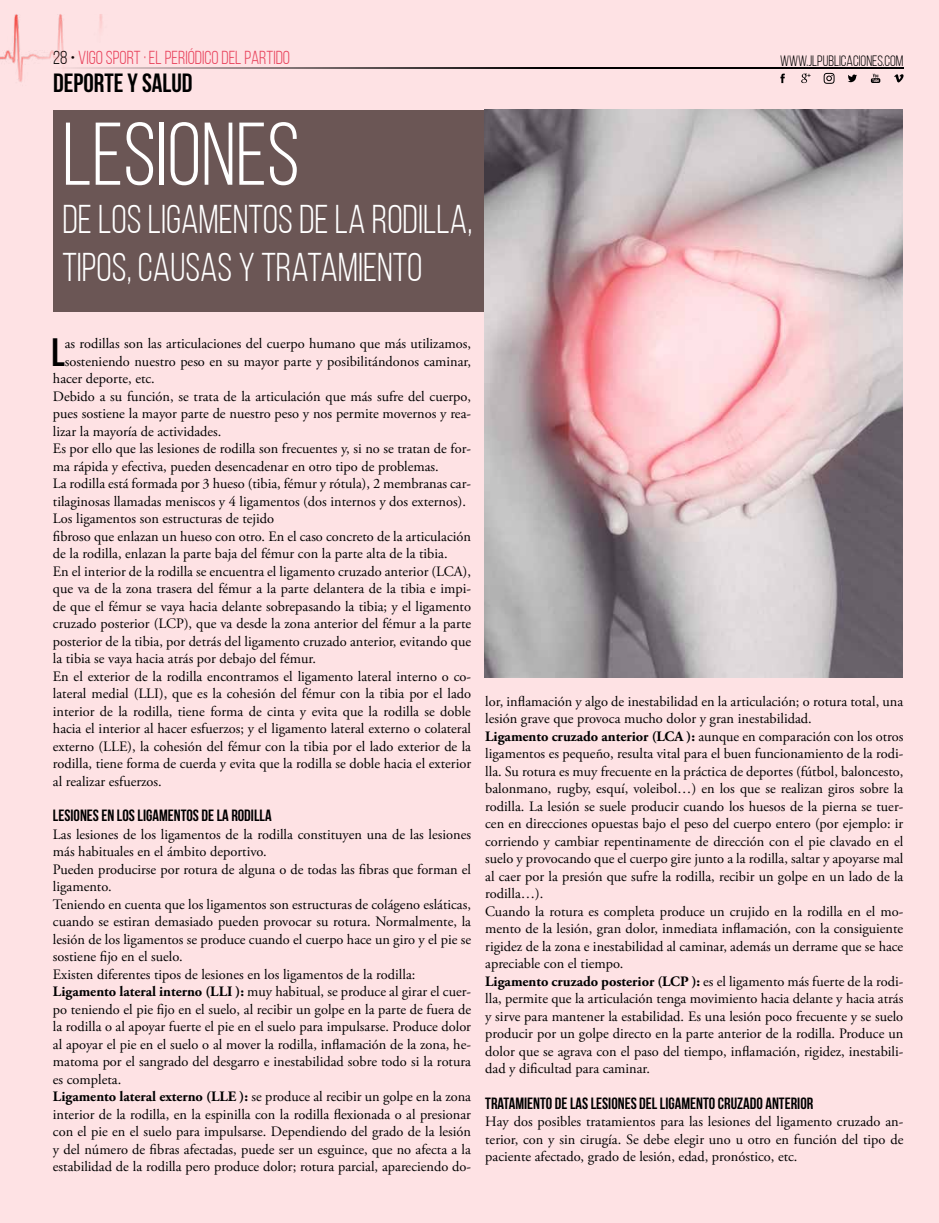
<style>
.page{position:relative;width:939px;height:1223px;background:#fff}
.page>*{position:absolute;margin:0;border:0;box-sizing:border-box;transform-origin:0 0}
.t1{font:88.75px "Bebas Neue";color:#fff}
.t2{font:40px/48px "Bebas Neue";color:#fff}
.t3{font:700 39.38px "Bebas Neue";color:#000}
.t4{font:700 26.25px "Bebas Neue";color:#000}
.t5{font:18.75px "Bebas Neue";color:#e8405a}
.t6{font:700 16.25px "Bebas Neue";color:#000}
.t7{font:15px "Bebas Neue";color:#000}
.t8{font:14.38px/17.5px "Adobe Garamond Pro";color:#000}
.s1{color:#000}
.s2{font-weight:700}
</style>
<div class="page">
<div style="left:0;top:0;width:939px;height:1222px;background:#fee2e4"></div>
<img style="left:0;top:14px;width:156px;height:68px">
<hr style="left:53px;top:67px;width:851px;height:1px;background:#000">
<svg style="left:780px;top:74px;width:5px;height:9px"></svg>
<svg style="left:848px;top:75px;width:9px;height:7px"></svg>
<svg style="left:801px;top:74px;width:10px;height:9px"></svg>
<svg style="left:894px;top:74px;width:10px;height:9px"></svg>
<svg style="left:871px;top:74px;width:9px;height:9px"></svg>
<svg style="left:824px;top:73px;width:11px;height:11px"></svg>
<div style="left:53px;top:110px;width:432px;height:201px;background:#6b5655"></div>
<img style="left:485px;top:110px;width:418px;height:567px">
<h3 class="t5" style="left:53px;top:47px;width:238px"><span class="s1">28 •</span> VIGO SPORT · EL PERIÓDICO DEL PARTIDO</h3>
<h3 class="t4" style="left:53px;top:69px;width:141px">DEPORTE Y SALUD</h3>
<h1 class="t1" style="left:62px;top:107px;width:239px">LESIONES</h1>
<h2 class="t2" style="left:62px;top:195px;width:412px">DE LOS LIGAMENTOS DE LA RODILLA,<br>TIPOS, CAUSAS Y TRATAMIENTO</h2>
<p class="t7" style="left:780px;top:53px;width:125px">WWW.JLPUBLICACIONES.COM</p>
<h3 class="t3" style="left:51px;top:331px;width:15px">L</h3>
<p class="t8" style="left:65px;top:335px;width:408px">as rodillas son las articulaciones del cuerpo humano que más utilizamos,</p>
<p class="t8" style="left:65px;top:353px;width:408px">sosteniendo nuestro peso en su mayor parte y posibilitándonos caminar,</p>
<p class="t8" style="left:53px;top:370px;width:103px">hacer deporte, etc.</p>
<p class="t8" style="left:53px;top:388px;width:420px">Debido a su función, se trata de la articulación que más sufre del cuerpo,</p>
<p class="t8" style="left:53px;top:405px;width:420px">pues sostiene la mayor parte de nuestro peso y nos permite movernos y rea-</p>
<p class="t8" style="left:53px;top:423px;width:170px">lizar la mayoría de actividades.</p>
<p class="t8" style="left:53px;top:440px;width:420px">Es por ello que las lesiones de rodilla son frecuentes y, si no se tratan de for-</p>
<p class="t8" style="left:53px;top:458px;width:387px">ma rápida y efectiva, pueden desencadenar en otro tipo de problemas.</p>
<p class="t8" style="left:53px;top:475px;width:420px">La rodilla está formada por 3 hueso (tibia, fémur y rótula), 2 membranas car-</p>
<p class="t8" style="left:53px;top:493px;width:414px">tilaginosas llamadas meniscos y 4 ligamentos (dos internos y dos externos).</p>
<p class="t8" style="left:53px;top:510px;width:223px">Los ligamentos son estructuras de tejido</p>
<p class="t8" style="left:53px;top:528px;width:420px">fibroso que enlazan un hueso con otro. En el caso concreto de la articulación</p>
<p class="t8" style="left:53px;top:545px;width:396px">de la rodilla, enlazan la parte baja del fémur con la parte alta de la tibia.</p>
<p class="t8" style="left:53px;top:563px;width:420px">En el interior de la rodilla se encuentra el ligamento cruzado anterior (LCA),</p>
<p class="t8" style="left:53px;top:580px;width:420px">que va de la zona trasera del fémur a la parte delantera de la tibia e impi-</p>
<p class="t8" style="left:53px;top:598px;width:420px">de que el fémur se vaya hacia delante sobrepasando la tibia; y el ligamento</p>
<p class="t8" style="left:53px;top:615px;width:420px">cruzado posterior (LCP), que va desde la zona anterior del fémur a la parte</p>
<p class="t8" style="left:53px;top:633px;width:420px">posterior de la tibia, por detrás del ligamento cruzado anterior, evitando que</p>
<p class="t8" style="left:53px;top:650px;width:265px">la tibia se vaya hacia atrás por debajo del fémur.</p>
<p class="t8" style="left:53px;top:668px;width:420px">En el exterior de la rodilla encontramos el ligamento lateral interno o co-</p>
<p class="t8" style="left:53px;top:685px;width:420px">lateral medial (LLI), que es la cohesión del fémur con la tibia por el lado</p>
<p class="t8" style="left:53px;top:703px;width:420px">interior de la rodilla, tiene forma de cinta y evita que la rodilla se doble</p>
<p class="t8" style="left:53px;top:720px;width:420px">hacia el interior al hacer esfuerzos; y el ligamento lateral externo o colateral</p>
<p class="t8" style="left:53px;top:738px;width:420px">externo (LLE), la cohesión del fémur con la tibia por el lado exterior de la</p>
<p class="t8" style="left:53px;top:755px;width:420px">rodilla, tiene forma de cuerda y evita que la rodilla se doble hacia el exterior</p>
<p class="t8" style="left:53px;top:773px;width:110px">al realizar esfuerzos.</p>
<p class="t6" style="left:53px;top:806px;width:220px">LESIONES EN LOS LIGAMENTOS DE LA RODILLA</p>
<p class="t8" style="left:53px;top:825px;width:420px">Las lesiones de los ligamentos de la rodilla constituyen una de las lesiones más habituales en el ámbito deportivo.<br>Pueden producirse por rotura de alguna o de todas las fibras que forman el ligamento.<br>Teniendo en cuenta que los ligamentos son estructuras de colágeno esláticas, cuando se estiran demasiado pueden provocar su rotura. Normalmente, la lesión de los ligamentos se produce cuando el cuerpo hace un giro y el pie se sostiene fijo en el suelo.<br>Existen diferentes tipos de lesiones en los ligamentos de la rodilla:<br><span class="s2">Ligamento lateral interno (LLI ):</span> muy habitual, se produce al girar el cuer&shy;po teniendo el pie fijo en el suelo, al recibir un golpe en la parte de fuera de la rodilla o al apoyar fuerte el pie en el suelo para impulsarse. Produce dolor al apoyar el pie en el suelo o al mover la rodilla, inflamación de la zona, he&shy;matoma por el sangrado del desgarro e inestabilidad sobre todo si la rotura es completa.<br><span class="s2">Ligamento lateral externo (LLE ):</span> se produce al recibir un golpe en la zona interior de la rodilla, en la espinilla con la rodilla flexionada o al presionar con el pie en el suelo para impulsarse. Dependiendo del grado de la lesión y del número de fibras afectadas, puede ser un esguince, que no afecta a la estabilidad de la rodilla pero produce dolor; rotura parcial, apareciendo do-</p>
<p class="t8" style="left:485px;top:693px;width:420px">lor, inflamación y algo de inestabilidad en la articulación; o rotura total, una lesión grave que provoca mucho dolor y gran inestabilidad.<br><span class="s2">Ligamento cruzado anterior (LCA ):</span> aunque en comparación con los otros ligamentos es pequeño, resulta vital para el buen funcionamiento de la rodi&shy;lla. Su rotura es muy frecuente en la práctica de deportes (fútbol, baloncesto, balonmano, rugby, esquí, voleibol…) en los que se realizan giros sobre la rodilla. La lesión se suele producir cuando los huesos de la pierna se tuer&shy;cen en direcciones opuestas bajo el peso del cuerpo entero (por ejemplo: ir corriendo y cambiar repentinamente de dirección con el pie clavado en el suelo y provocando que el cuerpo gire junto a la rodilla, saltar y apoyarse mal al caer por la presión que sufre la rodilla, recibir un golpe en un lado de la rodilla…).<br>Cuando la rotura es completa produce un crujido en la rodilla en el mo&shy;mento de la lesión, gran dolor, inmediata inflamación, con la consiguiente rigidez de la zona e inestabilidad al caminar, además un derrame que se hace apreciable con el tiempo.<br><span class="s2">Ligamento cruzado posterior (LCP ):</span> es el ligamento más fuerte de la rodi&shy;lla, permite que la articulación tenga movimiento hacia delante y hacia atrás y sirve para mantener la estabilidad. Es una lesión poco frecuente y se suelo producir por un golpe directo en la parte anterior de la rodilla. Produce un dolor que se agrava con el paso del tiempo, inflamación, rigidez, inestabili&shy;dad y dificultad para caminar.</p>
<p class="t6" style="left:485px;top:1094px;width:330px">TRATAMIENTO DE LAS LESIONES DEL LIGAMENTO CRUZADO ANTERIOR</p>
<p class="t8" style="left:485px;top:1113px;width:420px;text-align:justify">Hay dos posibles tratamientos para las lesiones del ligamento cruzado an&shy;terior, con y sin cirugía. Se debe elegir uno u otro en función del tipo de paciente afectado, grado de lesión, edad, pronóstico, etc.</p>
</div>
